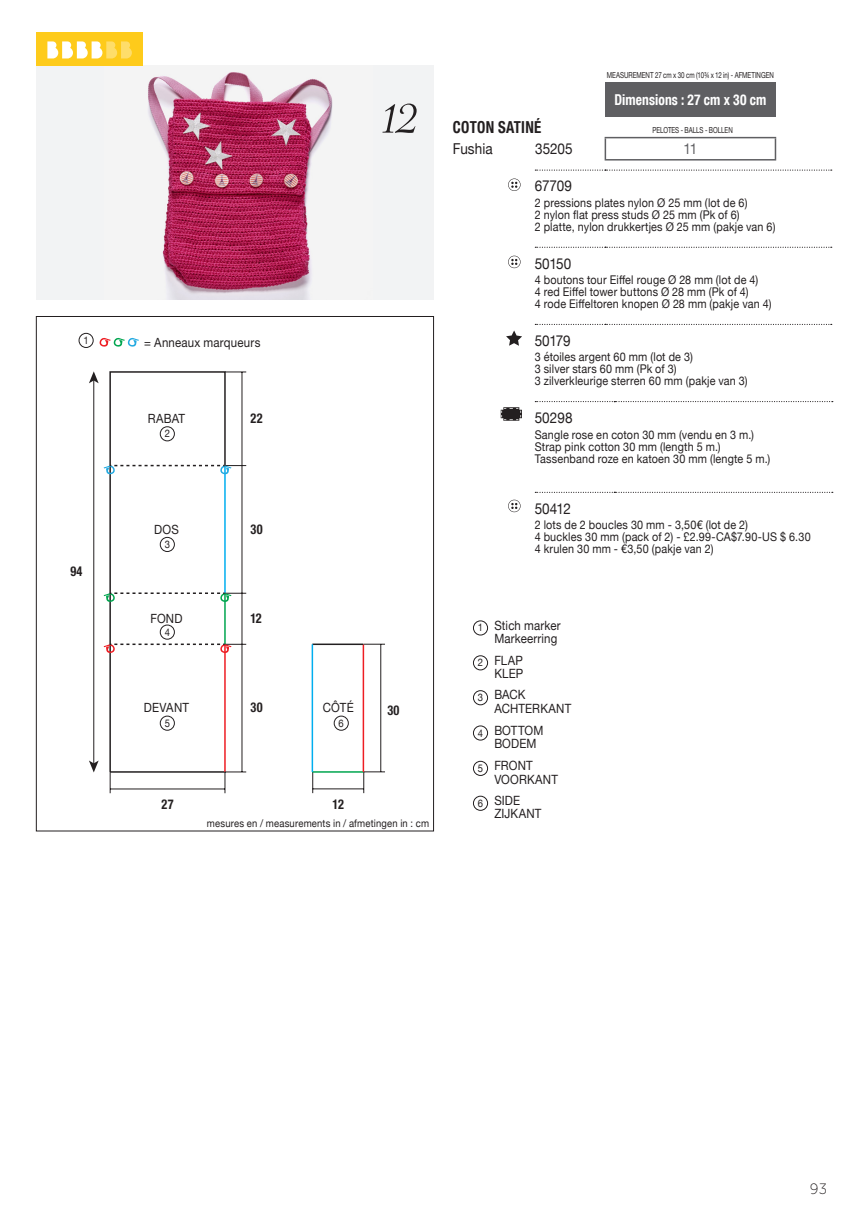
<style>
.page{position:relative;width:859px;height:1217px;background:#fff}
.page>*{position:absolute;margin:0;border:0;box-sizing:border-box;transform-origin:0 0}
._11_-_Numéro_du_Modè{font:72px "Savoye Let Plain";color:#231f20}
._11_-_Legende_Qualit{font:700 condensed 16.5px "Helvetica Neue";letter-spacing:.02em;color:#231f20;scale:.9 1}
._11_-_Légende_Colori{font:15px "Helvetica Neue";color:#231f20;scale:.9 1}
._09{font:700 condensed 15px "Helvetica Neue";letter-spacing:.005em;color:#fff;scale:.9 1}
.Numéro_de_page{font:15px "Museo Sans 100";color:#231f20}
._11_-_Légende_Colonn{font:15px "Helvetica Neue";color:#5f5f62;scale:.9 1}
.t1{font:700 condensed 13.5px "Helvetica Neue";letter-spacing:.03em;color:#231f20;scale:.91 1}
._11_-_Légende_Schema{font:12.75px "Helvetica Neue";letter-spacing:.015em;color:#231f20;scale:.9 1}
._11_-_Legende_Access{font:12px/12px "Helvetica Neue";letter-spacing:.015em;color:#231f20;scale:.9 1}
._11_-_Légende_Schema-2{font:10.5px "Helvetica Neue";letter-spacing:.02em;color:#231f20;scale:.9 1}
._11_-_Legendes_Multi{font:8.25px "Helvetica Neue";letter-spacing:-.005em;color:#231f20;scale:.75 1}
</style>
<div class="page">
<div style="left:36px;top:65px;width:398px;height:234px;background:#f2f3f4"></div>
<img style="left:105px;top:65px;width:228px;height:234px">
<div style="left:36px;top:32px;width:107px;height:33px;background:#fecb1b"></div>
<svg style="left:47px;top:41px;width:85px;height:17px"></svg>
<div style="left:605px;top:82px;width:170px;height:34px;background:#5f5f62"></div>
<hr style="left:605px;top:137px;width:171px;height:1px;background:#5f5f62">
<svg style="left:605px;top:138px;width:1px;height:21px"></svg>
<svg style="left:775px;top:138px;width:1px;height:21px"></svg>
<hr style="left:605px;top:159px;width:171px;height:1px;background:#5f5f62">
<svg style="left:109px;top:371px;width:117px;height:402px"></svg>
<hr style="left:224px;top:644px;width:2px;height:127px;background:#ee1d23">
<svg style="left:110px;top:771px;width:1px;height:22px"></svg>
<hr style="left:110px;top:788px;width:115px;height:1px;background:#231f20">
<svg style="left:225px;top:771px;width:21px;height:22px"></svg>
<svg style="left:225px;top:371px;width:21px;height:1px"></svg>
<hr style="left:242px;top:372px;width:1px;height:399px;background:#231f20">
<hr style="left:93px;top:380px;width:1px;height:383px;background:#231f20">
<svg style="left:89px;top:371px;width:10px;height:12px"></svg>
<svg style="left:89px;top:760px;width:10px;height:12px"></svg>
<svg style="left:312px;top:772px;width:1px;height:21px"></svg>
<hr style="left:313px;top:788px;width:51px;height:1px;background:#231f20">
<svg style="left:363px;top:771px;width:22px;height:22px"></svg>
<svg style="left:364px;top:643px;width:21px;height:1px"></svg>
<hr style="left:380px;top:644px;width:1px;height:127px;background:#231f20">
<svg style="left:99px;top:337px;width:40px;height:10px"></svg>
<svg style="left:104px;top:642px;width:142px;height:11px"></svg>
<svg style="left:104px;top:591px;width:142px;height:11px"></svg>
<svg style="left:104px;top:464px;width:142px;height:11px"></svg>
<hr style="left:312px;top:771px;width:51px;height:1px;background:#00a54f">
<hr style="left:363px;top:644px;width:1px;height:127px;background:#ee1d23">
<hr style="left:312px;top:643px;width:51px;height:2px;background:#231f20">
<hr style="left:312px;top:644px;width:1px;height:127px;background:#00aeef">
<div style="left:160px;top:426px;width:14px;height:15px;background:#fff;border-radius:50%"></div>
<div style="left:160px;top:426px;width:15px;height:15px;border:1px solid #231f20;border-radius:50%"></div>
<div style="left:79px;top:333px;width:15px;height:15px;border:1px solid #231f20;border-radius:50%"></div>
<div style="left:160px;top:537px;width:14px;height:14px;background:#fff;border-radius:50%"></div>
<div style="left:160px;top:537px;width:15px;height:14px;border:1px solid #231f20;border-radius:50%"></div>
<div style="left:160px;top:625px;width:14px;height:14px;background:#fff;border-radius:50%"></div>
<div style="left:160px;top:624px;width:15px;height:15px;border:1px solid #231f20;border-radius:50%"></div>
<div style="left:160px;top:716px;width:14px;height:14px;background:#fff;border-radius:50%"></div>
<div style="left:160px;top:715px;width:15px;height:15px;border:1px solid #231f20;border-radius:50%"></div>
<div style="left:334px;top:715px;width:15px;height:15px;border:1px solid #231f20;border-radius:50%"></div>
<div style="left:473px;top:620px;width:15px;height:15px;border:1px solid #231f20;border-radius:50%"></div>
<div style="left:473px;top:655px;width:15px;height:15px;border:1px solid #231f20;border-radius:50%"></div>
<div style="left:473px;top:690px;width:15px;height:15px;border:1px solid #231f20;border-radius:50%"></div>
<div style="left:473px;top:725px;width:15px;height:15px;border:1px solid #231f20;border-radius:50%"></div>
<div style="left:473px;top:760px;width:15px;height:15px;border:1px solid #231f20;border-radius:50%"></div>
<div style="left:473px;top:795px;width:15px;height:15px;border:1px solid #231f20;border-radius:50%"></div>
<svg style="left:535px;top:169px;width:297px;height:2px"></svg>
<svg style="left:508px;top:178px;width:13px;height:13px"></svg>
<svg style="left:535px;top:247px;width:297px;height:1px"></svg>
<svg style="left:508px;top:255px;width:13px;height:13px"></svg>
<svg style="left:535px;top:324px;width:297px;height:1px"></svg>
<svg style="left:506px;top:330px;width:16px;height:15px"></svg>
<svg style="left:535px;top:401px;width:298px;height:1px"></svg>
<svg style="left:501px;top:407px;width:21px;height:13px"></svg>
<svg style="left:535px;top:491px;width:298px;height:2px"></svg>
<svg style="left:508px;top:499px;width:13px;height:13px"></svg>
<p class="_11_-_Légende_Schema-2" style="left:83px;top:332px;width:7px">1</p>
<p class="t1" style="left:70px;top:563px;width:15px">94</p>
<p class="_11_-_Légende_Schema" style="left:144px;top:334px;width:131px">= Anneaux marqueurs</p>
<p class="_11_-_Légende_Schema" style="left:148px;top:410px;width:43px">RABAT</p>
<p class="_11_-_Légende_Schema-2" style="left:165px;top:426px;width:7px">2</p>
<p class="_11_-_Légende_Schema" style="left:154px;top:521px;width:29px">DOS</p>
<p class="_11_-_Légende_Schema-2" style="left:165px;top:536px;width:7px">3</p>
<p class="_11_-_Légende_Schema" style="left:150px;top:610px;width:37px">FOND</p>
<p class="_11_-_Légende_Schema-2" style="left:165px;top:624px;width:7px">4</p>
<p class="t1" style="left:250px;top:410px;width:15px">22</p>
<p class="t1" style="left:250px;top:520px;width:15px">30</p>
<p class="t1" style="left:250px;top:610px;width:14px">12</p>
<p class="_11_-_Numéro_du_Modè" style="left:385px;top:64px;width:37px">12</p>
<p class="_11_-_Légende_Schema" style="left:144px;top:700px;width:52px">DEVANT</p>
<p class="_11_-_Légende_Schema" style="left:323px;top:699px;width:36px">CÔTÉ</p>
<p class="t1" style="left:250px;top:699px;width:15px">30</p>
<p class="t1" style="left:387px;top:702px;width:15px">30</p>
<p class="_11_-_Légende_Schema-2" style="left:165px;top:715px;width:7px">5</p>
<p class="_11_-_Légende_Schema-2" style="left:339px;top:715px;width:7px">6</p>
<p class="t1" style="left:162px;top:795px;width:15px">27</p>
<p class="t1" style="left:333px;top:795px;width:14px">12</p>
<p class="_11_-_Légende_Schema-2" style="left:207px;top:815px;width:248px">mesures en / measurements in / afmetingen in : cm</p>
<p class="_11_-_Legendes_Multi" style="left:607px;top:69px;width:224px">MEASUREMENT 27 cm x 30 cm (10¾ x 12 in) - AFMETINGEN</p>
<p class="_09" style="left:614px;top:90px;width:170px">Dimensions : 27 cm x 30 cm</p>
<p class="_11_-_Legende_Qualit" style="left:453px;top:117px;width:100px">COTON SATINÉ</p>
<p class="_11_-_Legendes_Multi" style="left:652px;top:124px;width:108px">PELOTES - BALLS - BOLLEN</p>
<p class="_11_-_Légende_Colori" style="left:453px;top:137px;width:46px">Fushia</p>
<p class="_11_-_Légende_Colori" style="left:535px;top:137px;width:43px">35205</p>
<p class="_11_-_Légende_Colonn" style="left:683px;top:138px;width:17px">11</p>
<p class="_11_-_Légende_Colori" style="left:535px;top:175px;width:43px">67709</p>
<p class="_11_-_Legende_Access" style="left:535px;top:197px;width:269px">2 pressions plates nylon Ø 25 mm (lot de 6)<br>2 nylon flat press studs Ø 25 mm (Pk of 6)<br>2 platte, nylon drukkertjes Ø 25 mm (pakje van 6)</p>
<p class="_11_-_Légende_Colori" style="left:535px;top:252px;width:42px">50150</p>
<p class="_11_-_Legende_Access" style="left:535px;top:274px;width:264px">4 boutons tour Eiffel rouge Ø 28 mm (lot de 4)<br>4 red Eiffel tower buttons Ø 28 mm (Pk of 4)<br>4 rode Eiffeltoren knopen Ø 28 mm (pakje van 4)</p>
<p class="_11_-_Légende_Colori" style="left:535px;top:329px;width:42px">50179</p>
<p class="_11_-_Legende_Access" style="left:535px;top:352px;width:238px">3 étoiles argent 60 mm (lot de 3)<br>3 silver stars 60 mm (Pk of 3)<br>3 zilverkleurige sterren 60 mm (pakje van 3)</p>
<p class="_11_-_Légende_Colori" style="left:535px;top:406px;width:43px">50298</p>
<p class="_11_-_Legende_Access" style="left:535px;top:429px;width:263px">Sangle rose en coton 30 mm (vendu en 3 m.)<br>Strap pink cotton 30 mm (length 5 m.)<br>Tassenband roze en katoen 30 mm (lengte 5 m.)</p>
<p class="_11_-_Légende_Colori" style="left:535px;top:497px;width:42px">50412</p>
<p class="_11_-_Legende_Access" style="left:535px;top:519px;width:308px">2 lots de 2 boucles 30 mm - 3,50€ (lot de 2)<br>4 buckles 30 mm (pack of 2) - £2.99-CA$7.90-US $ 6.30<br>4 krulen 30 mm - €3,50 (pakje van 2)</p>
<p class="_11_-_Légende_Schema-2" style="left:478px;top:620px;width:7px">1</p>
<p class="_11_-_Légende_Schema-2" style="left:478px;top:655px;width:7px">2</p>
<p class="_11_-_Légende_Schema-2" style="left:478px;top:689px;width:7px">3</p>
<p class="_11_-_Légende_Schema-2" style="left:478px;top:725px;width:7px">4</p>
<p class="_11_-_Légende_Schema-2" style="left:478px;top:760px;width:7px">5</p>
<p class="_11_-_Légende_Schema-2" style="left:478px;top:795px;width:7px">6</p>
<p class="_11_-_Légende_Schema" style="left:494px;top:615px;width:75px">Stich marker</p>
<p class="_11_-_Légende_Schema" style="left:494px;top:629px;width:71px">Markeerring</p>
<p class="_11_-_Légende_Schema" style="left:494px;top:650px;width:33px">FLAP</p>
<p class="_11_-_Légende_Schema" style="left:494px;top:664px;width:34px">KLEP</p>
<p class="_11_-_Légende_Schema" style="left:494px;top:685px;width:36px">BACK</p>
<p class="_11_-_Légende_Schema" style="left:494px;top:699px;width:87px">ACHTERKANT</p>
<p class="_11_-_Légende_Schema" style="left:494px;top:720px;width:56px">BOTTOM</p>
<p class="_11_-_Légende_Schema" style="left:494px;top:734px;width:48px">BODEM</p>
<p class="_11_-_Légende_Schema" style="left:494px;top:756px;width:44px">FRONT</p>
<p class="_11_-_Légende_Schema" style="left:494px;top:769px;width:72px">VOORKANT</p>
<p class="_11_-_Légende_Schema" style="left:494px;top:791px;width:30px">SIDE</p>
<p class="_11_-_Légende_Schema" style="left:494px;top:804px;width:54px">ZIJKANT</p>
<p class="Numéro_de_page" style="left:810px;top:1180px;width:19px">93</p>
</div>
